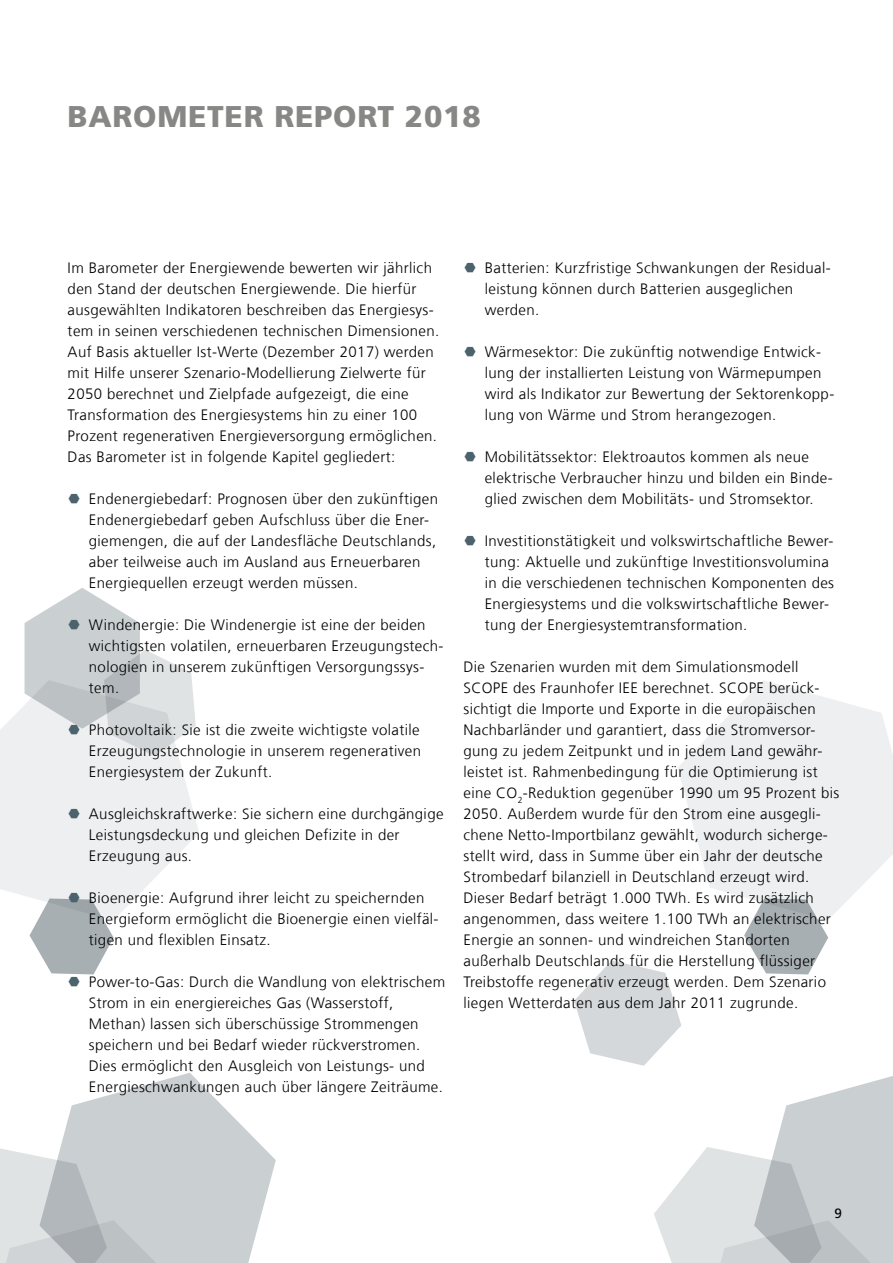
<style>
.page{position:relative;width:893px;height:1263px;background:#fff}
.page>*{position:absolute;margin:0;border:0;box-sizing:border-box;transform-origin:0 0}
.t1{font:900 30px "Frutiger LT Com";letter-spacing:.025em;color:#878786}
.t2{font:300 15px/21px "Frutiger LT Com";letter-spacing:.025em;color:#000}
.t3{font:13.5px "Frutiger LT Com";color:#000}
</style>
<div class="page">
<svg style="left:0;top:1073px;width:276px;height:190px"></svg>
<svg style="left:0;top:680px;width:199px;height:239px;fill:#edeff0"></svg>
<svg style="left:574px;top:960px;width:107px;height:106px"></svg>
<svg style="left:654px;top:1076px;width:239px;height:187px"></svg>
<svg style="left:678px;top:680px;width:215px;height:240px;fill:#edeff0"></svg>
<svg style="left:744px;top:898px;width:84px;height:76px"></svg>
<svg style="left:25px;top:588px;width:171px;height:168px"></svg>
<svg style="left:69px;top:809px;width:11px;height:9px"></svg>
<svg style="left:30px;top:893px;width:84px;height:82px"></svg>
<h1 class="t1" style="left:68px;top:99px;width:415px">BAROMETER REPORT 2018</h1>
<p class="t2" style="left:68px;top:257px;width:373px">Im Barometer der Energiewende bewerten wir jährlich den Stand der deutschen Energiewende. Die hierfür ausgewählten Indikatoren beschreiben das Energiesys&shy;tem in seinen verschiedenen technischen Dimensionen.<br>Auf Basis aktueller Ist-Werte (Dezember 2017) werden mit Hilfe unserer Szenario-Modellierung Zielwerte für 2050 berechnet und Zielpfade aufgezeigt, die eine Transformation des Energiesystems hin zu einer 100<br>Prozent regenerativen Energieversorgung ermöglichen.<br>Das Barometer ist in folgende Kapitel gegliedert:</p>
<p class="t2" style="left:89px;top:488px;width:351px">Endenergiebedarf: Prognosen über den zukünftigen Endenergiebedarf geben Aufschluss über die Ener&shy;giemengen, die auf der Landesfläche Deutschlands, aber teilweise auch im Ausland aus Erneuerbaren Energiequellen erzeugt werden müssen.</p>
<p class="t2" style="left:89px;top:614px;width:356px">Windenergie: Die Windenergie ist eine der beiden wichtigsten volatilen, erneuerbaren Erzeugungstech&shy;nologien in unserem zukünftigen Versorgungssys&shy;tem.</p>
<p class="t2" style="left:89px;top:719px;width:334px;text-align:justify">Photovoltaik: Sie ist die zweite wichtigste volatile Erzeugungstechnologie in unserem regenerativen Energiesystem der Zukunft.</p>
<p class="t2" style="left:89px;top:803px;width:356px">Ausgleichskraftwerke: Sie sichern eine durchgängige<br>Leistungsdeckung und gleichen Defizite in der<br>Erzeugung aus.</p>
<p class="t2" style="left:89px;top:887px;width:351px">Bioenergie: Aufgrund ihrer leicht zu speichernden<br>Energieform ermöglicht die Bioenergie einen vielfäl&shy;tigen und flexiblen Einsatz.</p>
<p class="t2" style="left:89px;top:971px;width:358px">Power-to-Gas: Durch die Wandlung von elektrischem Strom in ein energiereiches Gas (Wasserstoff, Methan) lassen sich überschüssige Strommengen speichern und bei Bedarf wieder rückverstromen.<br>Dies ermöglicht den Ausgleich von Leistungs- und Energieschwankungen auch über längere Zeiträume.</p>
<p class="t2" style="left:485px;top:257px;width:346px">Batterien: Kurzfristige Schwankungen der Residual&shy;leistung können durch Batterien ausgeglichen werden.</p>
<p class="t2" style="left:485px;top:341px;width:351px">Wärmesektor: Die zukünftig notwendige Entwick&shy;lung der installierten Leistung von Wärmepumpen wird als Indikator zur Bewertung der Sektorenkopp&shy;lung von Wärme und Strom herangezogen.</p>
<p class="t2" style="left:485px;top:446px;width:349px">Mobilitätssektor: Elektroautos kommen als neue elektrische Verbraucher hinzu und bilden ein Binde&shy;glied zwischen dem Mobilitäts- und Stromsektor.</p>
<p class="t2" style="left:485px;top:530px;width:351px">Investitionstätigkeit und volkswirtschaftliche Bewer&shy;tung: Aktuelle und zukünftige Investitionsvolumina in die verschiedenen technischen Komponenten des Energiesystems und die volkswirtschaftliche Bewer&shy;tung der Energiesystemtransformation.</p>
<p class="t2" style="left:463px;top:656px;width:377px">Die Szenarien wurden mit dem Simulationsmodell SCOPE des Fraunhofer IEE berechnet. SCOPE berück&shy;sichtigt die Importe und Exporte in die europäischen Nachbarländer und garantiert, dass die Stromversor&shy;gung zu jedem Zeitpunkt und in jedem Land gewähr&shy;leistet ist. Rahmenbedingung für die Optimierung ist eine CO<sub>2</sub>-Reduktion gegenüber 1990 um 95 Prozent bis 2050. Außerdem wurde für den Strom eine ausgegli&shy;chene Netto-Importbilanz gewählt, wodurch sicherge&shy;stellt wird, dass in Summe über ein Jahr der deutsche Strombedarf bilanziell in Deutschland erzeugt wird.<br>Dieser Bedarf beträgt 1.000 TWh. Es wird zusätzlich angenommen, dass weitere 1.100 TWh an elektrischer Energie an sonnen- und windreichen Standorten außerhalb Deutschlands für die Herstellung flüssiger Treibstoffe regenerativ erzeugt werden. Dem Szenario liegen Wetterdaten aus dem Jahr 2011 zugrunde.</p>
<p class="t3" style="left:834px;top:1205px;width:9px">9</p>
</div>
